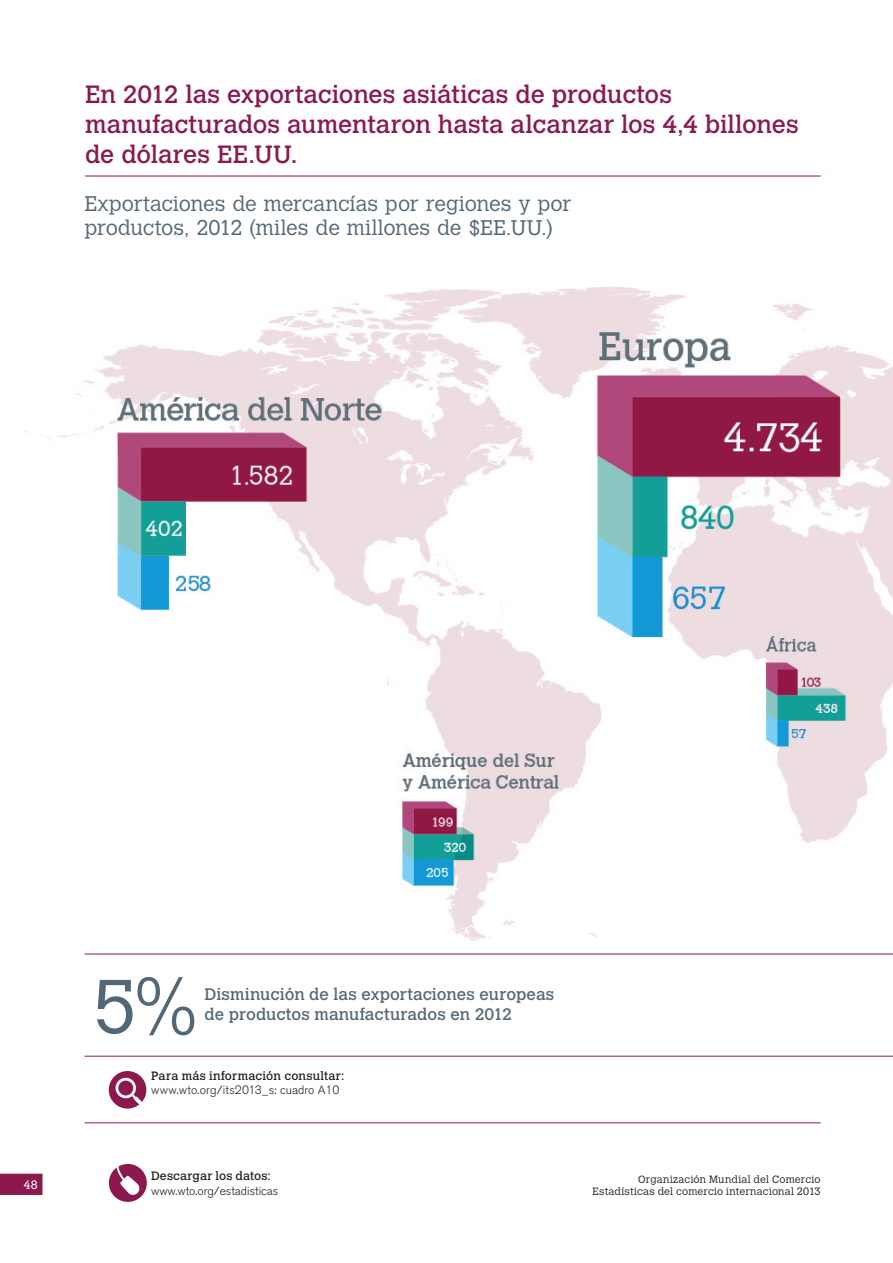
<style>
.page{position:relative;width:893px;height:1263px;background:#fff}
.page>*{position:absolute;margin:0;border:0;box-sizing:border-box;transform-origin:0 0}
.t1{font:300 75px "Calvert MT Std";color:#536876}
.t2{font:24.75px/29.7px "Calvert MT Std";color:#8d184e}
.t3{font:300 21px/24px "Calvert MT Std";letter-spacing:-.005em;color:#536876}
.t4{font:16.5px "Calvert MT Std";color:#536876}
.t5{font:300 12px "Akzidenz Grotesk BE";color:#231f20}
.t6{font:12px "Calvert MT Std";letter-spacing:.015em;color:#231f20}
.t7{font:300 12px "Calvert MT Std";color:#fff}
.t8{font:300 10.5px/12px "Calvert MT Std";letter-spacing:.015em;color:#231f20;text-align:right}
</style>
<div class="page">
<hr style="left:85px;top:176px;width:736px;height:1px;background:#8d184e">
<svg style="left:109px;top:1071px;width:37px;height:37px"></svg>
<hr style="left:85px;top:1122px;width:736px;height:1px;background:#8d184e">
<hr style="left:85px;top:954px;width:808px;height:1px;background:#8d184e">
<hr style="left:85px;top:1056px;width:808px;height:1px;background:#8d184e">
<img style="left:24px;top:287px;width:869px;height:653px">
<svg style="left:0;top:1174px;width:43px;height:21px"></svg>
<svg style="left:108px;top:1164px;width:39px;height:38px"></svg>
<p class="t2" style="left:85px;top:82px;width:715px">En 2012 las exportaciones asiáticas de productos manufacturados aumentaron hasta alcanzar los 4,4 billones de dólares EE.UU.</p>
<p class="t3" style="left:85px;top:193px;width:488px">Exportaciones de mercancías por regiones y por productos, 2012 (miles de millones de $EE.UU.)</p>
<p class="t7" style="left:24px;top:1180px;width:16px">48</p>
<h1 class="t1" style="left:93px;top:977px;width:105px">5%</h1>
<p class="t4" style="left:204px;top:987px;width:351px">Disminución de las exportaciones europeas</p>
<p class="t4" style="left:204px;top:1007px;width:309px">de productos manufacturados en 2012</p>
<p class="t6" style="left:151px;top:1071px;width:195px">Para más información consultar:</p>
<p class="t5" style="left:151px;top:1086px;width:190px">www.wto.org/its2013_s: cuadro A10</p>
<p class="t6" style="left:151px;top:1171px;width:121px">Descargar los datos:</p>
<p class="t5" style="left:151px;top:1186px;width:129px">www.wto.org/estadisticas</p>
<p class="t8" style="left:593px;top:1174px;width:230px">Organización Mundial del Comercio<br>Estadísticas del comercio internacional 2013</p>
</div>
